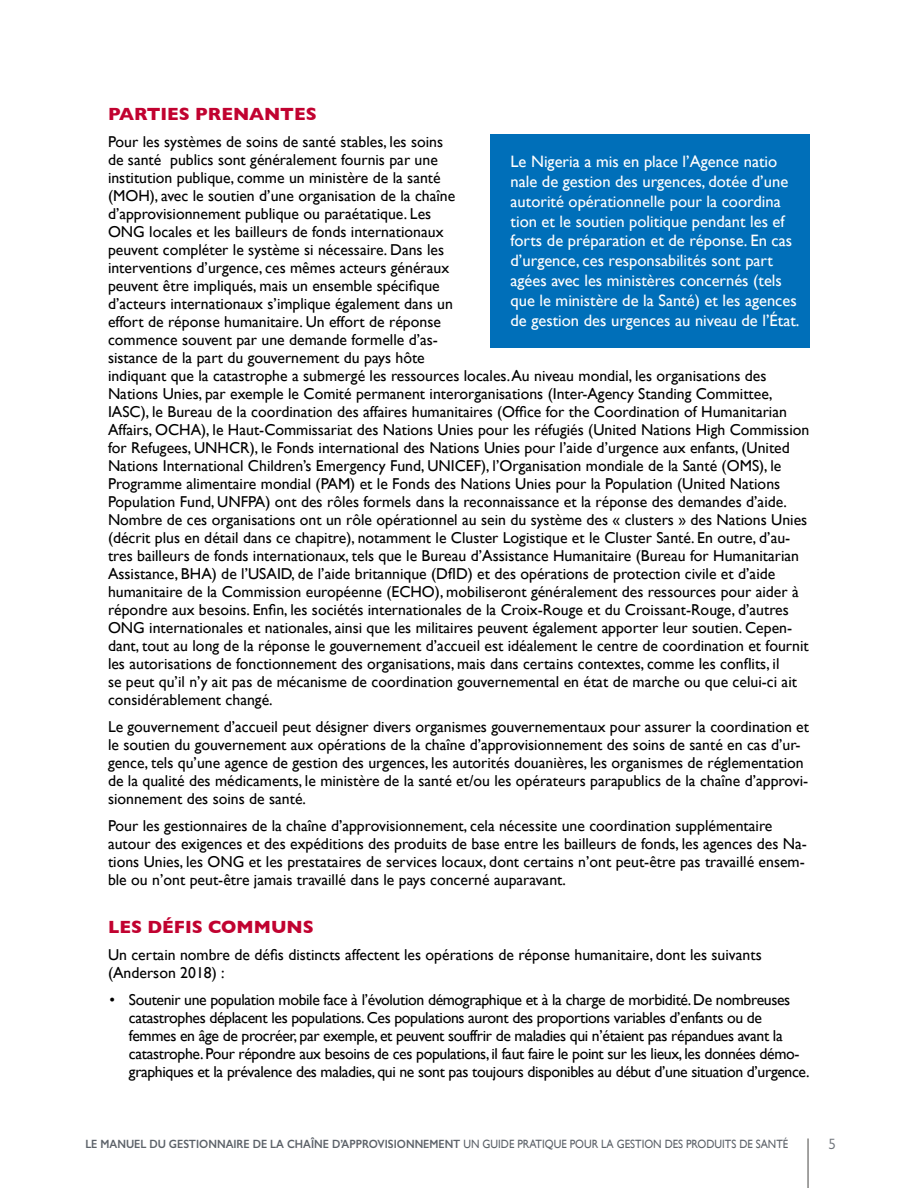
<style>
.page{position:relative;width:918px;height:1188px;background:#fff}
.page>*{position:absolute;margin:0;border:0;box-sizing:border-box;transform-origin:0 0}
.t1{font:700 18px "Gill Sans";color:#c10230}
.t2{font:16.5px "Gill Sans";color:#fff}
.t3{font:15.75px/18px "Gill Sans";color:#000}
.t4{font:15.75px/18px "Gill Sans";letter-spacing:-.025em;color:#000}
.t5{font:15px "Gill Sans MT Pro";color:#6e737a}
.t6{font:600 12px "Gill Sans";color:#5c6269;scale:.9 1}
.s1{font-weight:400}
</style>
<div class="page">
<hr style="left:807px;top:1138px;width:2px;height:50px;background:#858482">
<div style="left:490px;top:134px;width:320px;height:214px;background:#006fb9"></div>
<h4 class="t1" style="left:108px;top:100px;width:210px">PARTIES PRENANTES</h4>
<p class="t3" style="left:108px;top:133px;width:337px">Pour les systèmes de soins de santé stables, les soins</p>
<p class="t3" style="left:108px;top:151px;width:331px">de santé publics sont généralement fournis par une</p>
<p class="t2" style="left:511px;top:152px;width:268px">Le Nigeria a mis en place l’Agence natio</p>
<p class="t3" style="left:108px;top:169px;width:334px">institution publique, comme un ministère de la santé</p>
<p class="t2" style="left:511px;top:172px;width:279px">nale de gestion des urgences, dotée d’une</p>
<p class="t3" style="left:108px;top:187px;width:349px">(MOH), avec le soutien d’une organisation de la chaîne</p>
<p class="t2" style="left:511px;top:192px;width:272px">autorité opérationnelle pour la coordina</p>
<p class="t3" style="left:108px;top:205px;width:325px">d’approvisionnement publique ou paraétatique. Les</p>
<p class="t2" style="left:511px;top:211px;width:276px">tion et le soutien politique pendant les ef</p>
<p class="t3" style="left:108px;top:223px;width:337px">ONG locales et les bailleurs de fonds internationaux</p>
<p class="t2" style="left:511px;top:231px;width:283px">forts de préparation et de réponse. En cas</p>
<p class="t3" style="left:108px;top:241px;width:338px">peuvent compléter le système si nécessaire. Dans les</p>
<p class="t2" style="left:511px;top:251px;width:264px">d’urgence, ces responsabilités sont part</p>
<p class="t3" style="left:108px;top:259px;width:343px">interventions d’urgence, ces mêmes acteurs généraux</p>
<p class="t2" style="left:511px;top:271px;width:273px">agées avec les ministères concernés (tels</p>
<p class="t3" style="left:108px;top:277px;width:347px">peuvent être impliqués, mais un ensemble spécifique d’acteurs internationaux s’implique également dans un</p>
<p class="t2" style="left:511px;top:291px;width:288px">que le ministère de la Santé) et les agences</p>
<p class="t3" style="left:108px;top:313px;width:334px">effort de réponse humanitaire. Un effort de réponse</p>
<p class="t2" style="left:511px;top:310px;width:290px">de gestion des urgences au niveau de l’État.</p>
<p class="t3" style="left:108px;top:331px;width:666px">commence souvent par une demande formelle d’as-<br>sistance de la part du gouvernement du pays hôte<br>indiquant que la catastrophe a submergé les ressources locales.Au niveau mondial, les organisations des Nations Unies, par exemple le Comité permanent interorganisations (Inter-Agency Standing Committee,</p>
<p class="t3" style="left:108px;top:403px;width:681px">IASC), le Bureau de la coordination des affaires humanitaires (Office for the Coordination of Humanitarian</p>
<p class="t3" style="left:108px;top:421px;width:703px">Affairs, OCHA), le Haut-Commissariat des Nations Unies pour les réfugiés (United Nations High Commission for Refugees, UNHCR), le Fonds international des Nations Unies pour l’aide d’urgence aux enfants, (United Nations International Children’s Emergency Fund, UNICEF), l’Organisation mondiale de la Santé (OMS), le Programme alimentaire mondial (PAM) et le Fonds des Nations Unies pour la Population (United Nations Population Fund, UNFPA) ont des rôles formels dans la reconnaissance et la réponse des demandes d’aide.</p>
<p class="t3" style="left:108px;top:511px;width:701px">Nombre de ces organisations ont un rôle opérationnel au sein du système des « clusters » des Nations Unies</p>
<p class="t3" style="left:108px;top:529px;width:693px">(décrit plus en détail dans ce chapitre), notamment le Cluster Logistique et le Cluster Santé. En outre, d’au&shy;tres bailleurs de fonds internationaux, tels que le Bureau d’Assistance Humanitaire (Bureau for Humanitarian Assistance, BHA) de l’USAID, de l’aide britannique (DfID) et des opérations de protection civile et d’aide humanitaire de la Commission européenne (ECHO), mobiliseront généralement des ressources pour aider à</p>
<p class="t3" style="left:108px;top:601px;width:682px">répondre aux besoins. Enfin, les sociétés internationales de la Croix-Rouge et du Croissant-Rouge, d’autres</p>
<p class="t3" style="left:108px;top:619px;width:702px">ONG internationales et nationales, ainsi que les militaires peuvent également apporter leur soutien. Cepen&shy;dant, tout au long de la réponse le gouvernement d’accueil est idéalement le centre de coordination et fournit</p>
<p class="t3" style="left:108px;top:655px;width:673px">les autorisations de fonctionnement des organisations, mais dans certains contextes, comme les conflits, il</p>
<p class="t3" style="left:108px;top:673px;width:691px">se peut qu’il n’y ait pas de mécanisme de coordination gouvernemental en état de marche ou que celui-ci ait considérablement changé.</p>
<p class="t3" style="left:108px;top:718px;width:703px">Le gouvernement d’accueil peut désigner divers organismes gouvernementaux pour assurer la coordination et le soutien du gouvernement aux opérations de la chaîne d’approvisionnement des soins de santé en cas d’ur-</p>
<p class="t3" style="left:108px;top:754px;width:702px">gence, tels qu’une agence de gestion des urgences, les autorités douanières, les organismes de réglementation de la qualité des médicaments, le ministère de la santé et/ou les opérateurs parapublics de la chaîne d’approvi&shy;sionnement des soins de santé.</p>
<p class="t3" style="left:108px;top:817px;width:701px">Pour les gestionnaires de la chaîne d’approvisionnement, cela nécessite une coordination supplémentaire autour des exigences et des expéditions des produits de base entre les bailleurs de fonds, les agences des Na&shy;tions Unies, les ONG et les prestataires de services locaux, dont certains n’ont peut-être pas travaillé ensem&shy;ble ou n’ont peut-être jamais travaillé dans le pays concerné auparavant.</p>
<p class="t1" style="left:108px;top:913px;width:207px">LES DÉFIS COMMUNS</p>
<p class="t3" style="left:108px;top:946px;width:655px">Un certain nombre de défis distincts affectent les opérations de réponse humanitaire, dont les suivants</p>
<p class="t3" style="left:108px;top:964px;width:118px">(Anderson 2018) :</p>
<p class="t4" style="left:129px;top:991px;width:682px;text-indent:-19px">• Soutenir une population mobile face à l’évolution démographique et à la charge de morbidité. De nombreuses catastrophes déplacent les populations. Ces populations auront des proportions variables d’enfants ou de femmes en âge de procréer, par exemple, et peuvent souffrir de maladies qui n’étaient pas répandues avant la catastrophe. Pour répondre aux besoins de ces populations, il faut faire le point sur les lieux, les données démo&shy;graphiques et la prévalence des maladies, qui ne sont pas toujours disponibles au début d’une situation d’urgence.</p>
<p class="t6" style="left:85px;top:1136px;width:783px">LE MANUEL DU GESTIONNAIRE DE LA CHAÎNE D’APPROVISIONNEMENT <span class="s1">UN GUIDE PRATIQUE POUR LA GESTION DES PRODUITS DE SANTÉ</span></p>
<p class="t5" style="left:829px;top:1135px;width:9px">5</p>
</div>
